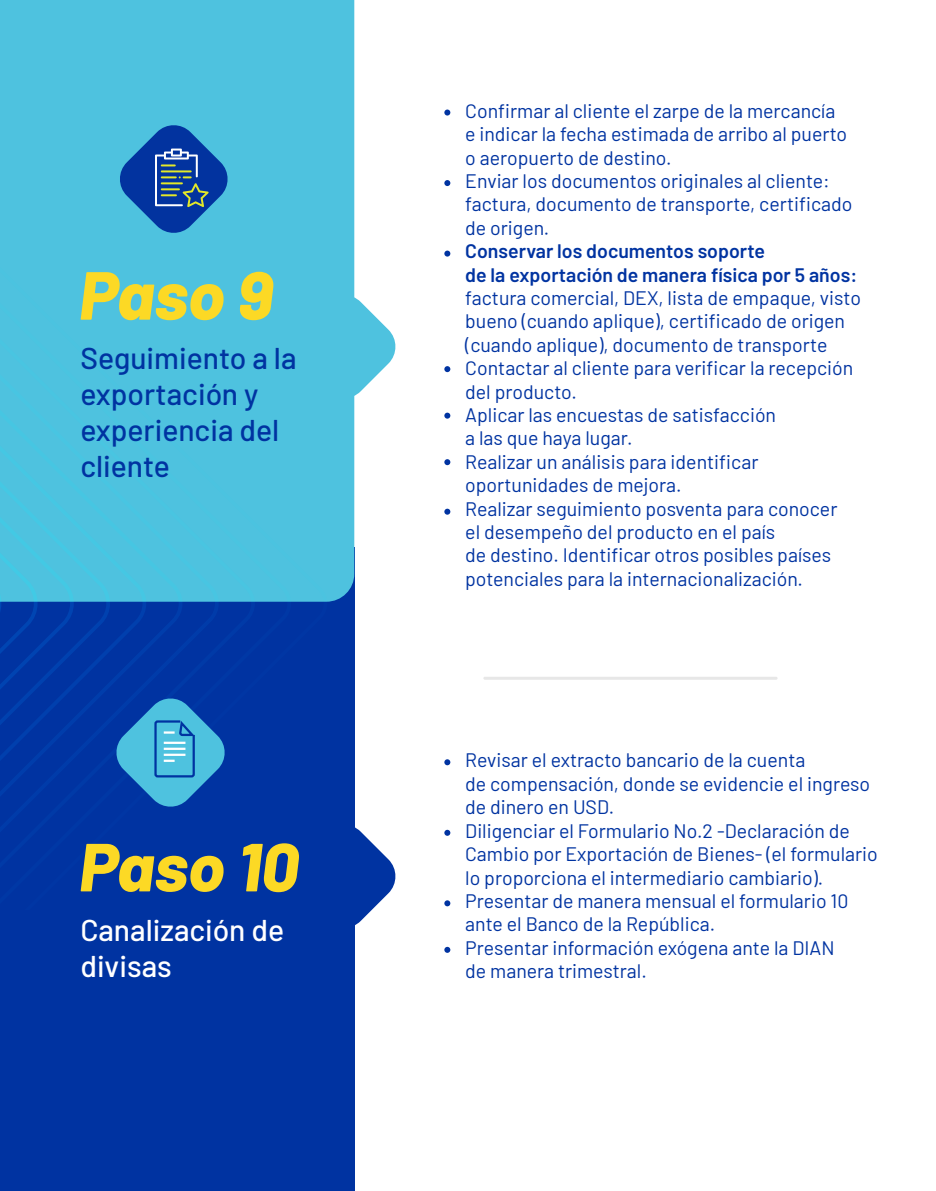
<style>
.page{position:relative;width:936px;height:1191px;background:#fff}
.page>*{position:absolute;margin:0;border:0;box-sizing:border-box;transform-origin:0 0}
.t1{font:italic 800 67.8px "Barlow";color:#fcd925}
.t2{font:500 30px/36px "Barlow";color:#0033a1}
.t3{font:500 30px/36px "Barlow";color:#fff}
.t4{font:19.5px/23.4px "Barlow";color:#0033a1}
.t5{font:600 19.5px/23.4px "Barlow";color:#0033a1}
</style>
<div class="page">
<div style="left:0;top:548px;width:354px;height:643px;background:#0033a1"></div>
<div style="left:0;top:0;width:354px;height:602px;background:#4ec2df"></div>
<svg style="left:327px;top:293px;width:69px;height:107px"></svg>
<svg style="left:354px;top:822px;width:42px;height:108px"></svg>
<svg style="left:0;top:175px;width:327px;height:585px"></svg>
<svg style="left:483px;top:676px;width:294px;height:4px"></svg>
<svg style="left:444px;top:110px;width:6px;height:6px"></svg>
<svg style="left:444px;top:180px;width:6px;height:6px"></svg>
<svg style="left:444px;top:250px;width:6px;height:6px"></svg>
<svg style="left:444px;top:366px;width:6px;height:6px"></svg>
<svg style="left:444px;top:412px;width:6px;height:6px"></svg>
<svg style="left:444px;top:459px;width:6px;height:6px"></svg>
<svg style="left:444px;top:508px;width:6px;height:6px"></svg>
<svg style="left:444px;top:759px;width:6px;height:6px"></svg>
<svg style="left:444px;top:829px;width:6px;height:6px"></svg>
<svg style="left:444px;top:900px;width:6px;height:6px"></svg>
<svg style="left:444px;top:946px;width:6px;height:6px"></svg>
<svg style="left:118px;top:123px;width:112px;height:112px;background:#2e76b6"></svg>
<svg style="left:114px;top:696px;width:113px;height:111px"></svg>
<h1 class="t1" style="left:79px;top:245px;width:195px">Paso 9</h1>
<h2 class="t2" style="left:80px;top:338px;width:218px">Seguimiento a la exportación y experiencia del cliente</h2>
<h1 class="t1" style="left:79px;top:816px;width:221px">Paso 10</h1>
<h2 class="t3" style="left:80px;top:909px;width:205px">Canalización de divisas</h2>
<p class="t4" style="left:465px;top:97px;width:389px">Confirmar al cliente el zarpe de la mercancía<br>e indicar la fecha estimada de arribo al puerto o aeropuerto de destino.<br>Enviar los documentos originales al cliente: factura, documento de transporte, certificado de origen.</p>
<p class="t5" style="left:465px;top:238px;width:393px">Conservar los documentos soporte<br>de la exportación de manera física por 5 años:</p>
<p class="t4" style="left:465px;top:285px;width:397px">factura comercial, DEX, lista de empaque, visto bueno (cuando aplique), certificado de origen (cuando aplique), documento de transporte Contactar al cliente para verificar la recepción del producto.<br>Aplicar las encuestas de satisfacción<br>a las que haya lugar.<br>Realizar un análisis para identificar oportunidades de mejora.<br>Realizar seguimiento posventa para conocer<br>el desempeño del producto en el país<br>de destino. Identificar otros posibles países potenciales para la internacionalización.</p>
<p class="t4" style="left:465px;top:747px;width:414px">Revisar el extracto bancario de la cuenta<br>de compensación, donde se evidencie el ingreso de dinero en USD.<br>Diligenciar el Formulario No.2 -Declaración de Cambio por Exportación de Bienes- (el formulario lo proporciona el intermediario cambiario).<br>Presentar de manera mensual el formulario 10 ante el Banco de la República.<br>Presentar información exógena ante la DIAN<br>de manera trimestral.</p>
</div>
